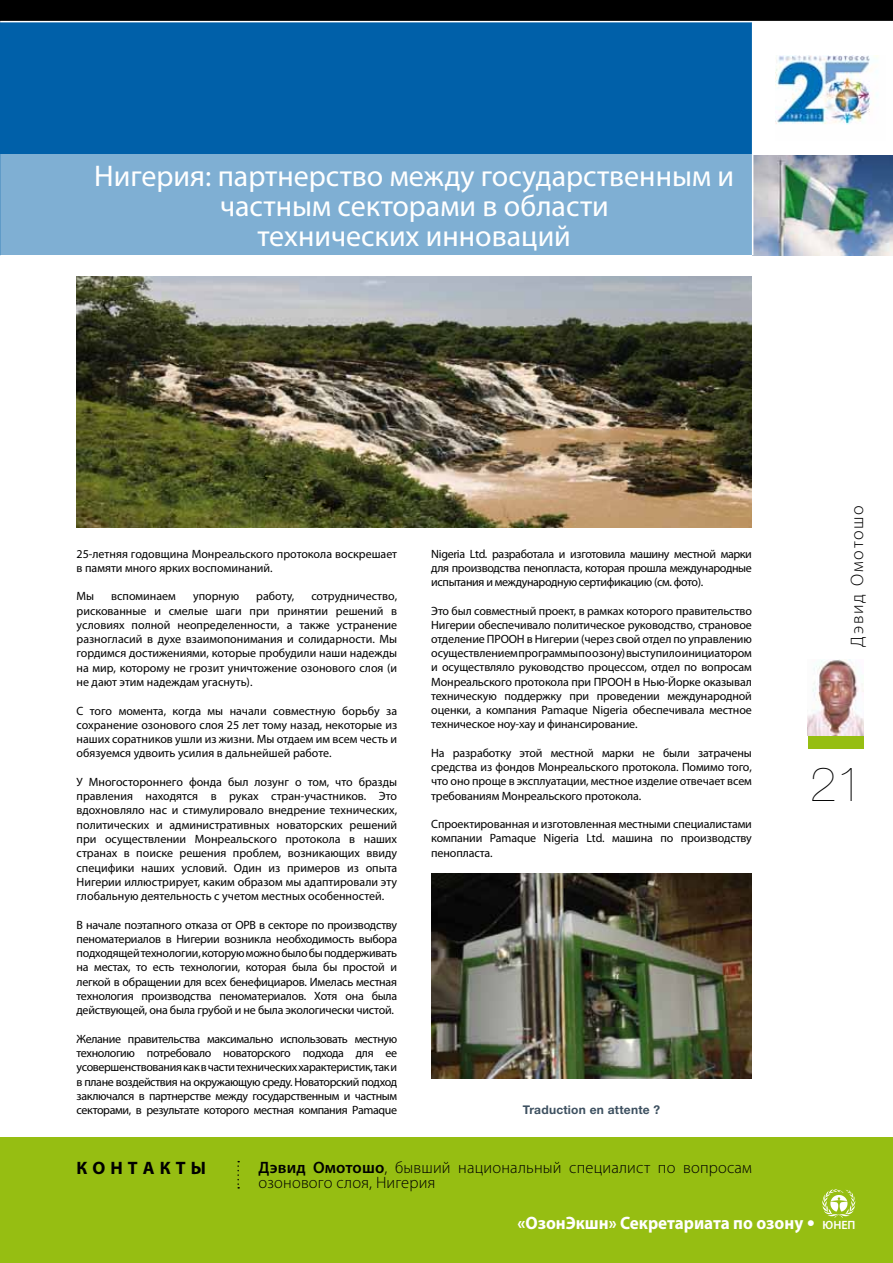
<style>
.page{position:relative;width:893px;height:1263px;background:#fff}
.page>*{position:absolute;margin:0;border:0;box-sizing:border-box;transform-origin:0 0}
.t1{font:200 48px "Helvetica Neue";color:#000}
.t2{font:30px/30px "Myriad Pro";color:#fff;text-align:center}
.t3{font:700 18px "Myriad Pro";color:#fff;scale:.95 1}
.t4{font:300 18px "Myriad Pro";letter-spacing:.1em;color:#000}
.t5{font:700 18px "Myriad Pro";color:#000}
.t6{font:300 16.5px/15px "Myriad Pro";letter-spacing:.01em;color:#000}
.t7{font:12px/14.2px "Myriad Pro";letter-spacing:-.01em;color:#000;text-align:justify}
.t8{font:700 12px "Helvetica Neue";letter-spacing:.02em;color:#3d5060}
.s1{font-weight:600}
.s2{font-family:"Helvetica Neue";font-size:16.5px}
.s3{font-weight:600;font-size:12px}
</style>
<div class="page">
<div style="left:0;top:1137px;width:893px;height:126px;background:#96be12"></div>
<div style="left:0;top:0;width:893px;height:21px;background:#000"></div>
<div style="left:0;top:22px;width:893px;height:233px;background:#0060a9"></div>
<img style="left:753px;top:155px;width:140px;height:100px">
<div style="left:808px;top:736px;width:55px;height:12px;background:#96be12"></div>
<hr style="left:752px;top:22px;width:1px;height:233px;background:#fff">
<div style="left:0;top:155px;width:752px;height:100px;background:#7fafd3"></div>
<hr style="left:0;top:155px;width:1px;height:100px;background:#fff">
<div style="left:753px;top:22px;width:140px;height:133px;background:#fff"></div>
<img style="left:775px;top:55px;width:103px;height:70px">
<img style="left:808px;top:659px;width:55px;height:77px">
<img style="left:431px;top:874px;width:321px;height:204px">
<img style="left:77px;top:276px;width:675px;height:251px">
<svg style="left:237px;top:1161px;width:2px;height:27px"></svg>
<svg style="left:822px;top:1189px;width:33px;height:29px"></svg>
<h2 class="t2" style="left:94px;top:161px;width:641px">Нигерия: партнерство между государственным и частным секторами в области<br>технических инноваций</h2>
<p class="t7" style="left:77px;top:546px;width:322px">25-летняя годовщина Монреальского протокола воскрешает в памяти много ярких воспоминаний.</p>
<p class="t7" style="left:77px;top:589px;width:19px">Мы</p>
<p class="t7" style="left:111px;top:589px;width:66px">вспоминаем</p>
<p class="t7" style="left:193px;top:589px;width:48px">упорную</p>
<p class="t7" style="left:256px;top:589px;width:40px">работу,</p>
<p class="t7" style="left:77px;top:589px;width:322px;text-indent:235px">сотрудничество, рискованные и смелые шаги при принятии решений в условиях полной неопределенности, а также устранение разногласий в духе взаимопонимания и солидарности. Мы гордимся достижениями, которые пробудили наши надежды на мир, которому не грозит уничтожение озонового слоя (и не дают этим надеждам угаснуть).</p>
<p class="t7" style="left:77px;top:703px;width:322px">С того момента, когда мы начали совместную борьбу за сохранение озонового слоя 25 лет тому назад, некоторые из наших соратников ушли из жизни. Мы отдаем им всем честь и обязуемся удвоить усилия в дальнейшей работе.</p>
<p class="t7" style="left:77px;top:774px;width:322px">У Многостороннего фонда был лозунг о том, что бразды правления находятся в руках стран-участников. Это вдохновляло нас и стимулировало внедрение технических, политических и административных новаторских решений при осуществлении Монреальского протокола в наших странах в поиске решения проблем, возникающих ввиду специфики наших условий. Один из примеров из опыта Нигерии иллюстрирует, каким образом мы адаптировали эту глобальную деятельность с учетом местных особенностей.</p>
<p class="t7" style="left:77px;top:917px;width:322px">В начале поэтапного отказа от ОРВ в секторе по производству пеноматериалов в Нигерии возникла необходимость выбора подходящей технологии, которую можно было бы поддерживать на местах, то есть технологии, которая была бы простой и легкой в обращении для всех бенефициаров. Имелась местная технология производства пеноматериалов. Хотя она была действующей, она была грубой и не была экологически чистой.</p>
<p class="t7" style="left:77px;top:1031px;width:322px">Желание правительства максимально использовать местную технологию потребовало новаторского подхода для ее усовершенствования как в части технических характеристик, так и в плане воздействия на окружающую среду. Новаторский подход заключался в партнерстве между государственным и частным секторами, в результате которого местная компания Pamaque</p>
<p class="t7" style="left:431px;top:546px;width:322px">Nigeria Ltd. разработала и изготовила машину местной марки для производства пенопласта, которая прошла международные испытания и международную сертификацию (см. фото).</p>
<p class="t7" style="left:431px;top:603px;width:322px">Это был совместный проект, в рамках которого правительство Нигерии обеспечивало политическое руководство, страновое отделение ПРООН в Нигерии (через свой отдел по управлению осуществлением программы по озону) выступило инициатором и осуществляло руководство процессом, отдел по вопросам Монреальского протокола при ПРООН в Нью-Йорке оказывал техническую поддержку при проведении международной оценки, а компания Pamaque Nigeria обеспечивала местное техническое ноу-хау и финансирование.</p>
<p class="t7" style="left:431px;top:746px;width:322px">На разработку этой местной марки не были затрачены средства из фондов Монреальского протокола. Помимо того, что оно проще в эксплуатации, местное изделие отвечает всем требованиям Монреальского протокола.</p>
<p class="t7" style="left:431px;top:817px;width:322px">Спроектированная и изготовленная местными специалистами компании Pamaque Nigeria Ltd. машина по производству пенопласта.</p>
<p class="t8" style="left:523px;top:1102px;width:139px">Traduction en attente ?</p>
<h3 class="t5" style="left:77px;top:1156px;width:131px">К О Н Т А К Т Ы</h3>
<h3 class="t6" style="left:259px;top:1160px;width:495px"><span class="s1">Дэвид Омотошо</span>, бывший национальный специалист по вопросам озонового слоя, Нигерия</h3>
<h3 class="t4" style="left:847px;top:647px;width:143px;rotate:-90deg">Дэвид Омотошо</h3>
<h1 class="t1" style="left:810px;top:756px;width:55px">21</h1>
<h3 class="t3" style="left:517px;top:1211px;width:357px">«ОзонЭкшн» Секретариата по озону <span class="s2">•</span> <span class="s3">ЮНЕП</span></h3>
</div>
